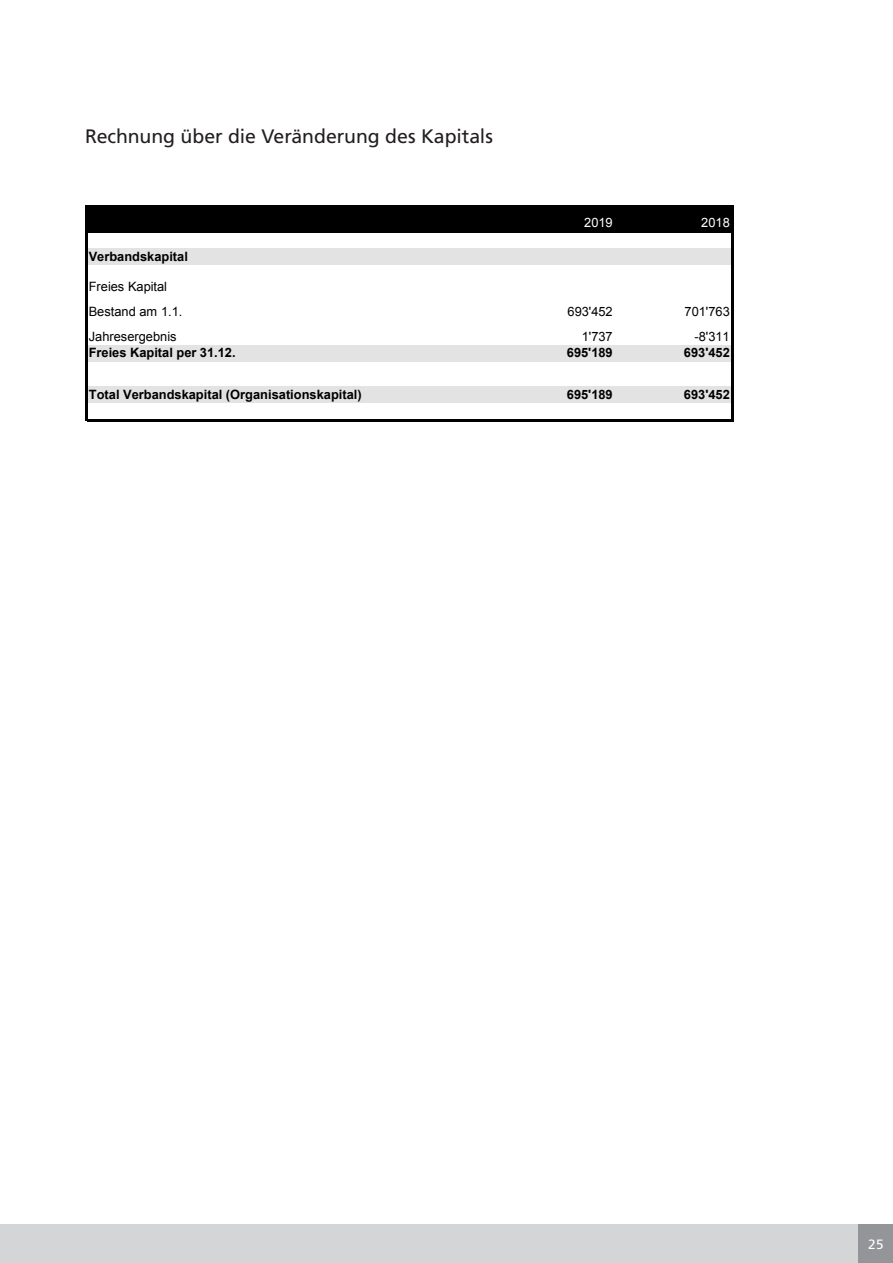
<style>
.page{position:relative;width:893px;height:1263px;background:#fff}
.page>*{position:absolute;margin:0;border:0;box-sizing:border-box;transform-origin:0 0}
.t1{font:700 25.8px "Arial";color:#000}
.t2{font:19.5px "Frutiger";letter-spacing:-.005em;color:#231f20}
.t3{font:13.5px "Frutiger";color:#fff}
.t4{font:700 12.9px "Arial";color:#000}
.t5{font:12.9px/25px "Arial";color:#000}
.t6{font:12.9px "Arial";color:#fff}
</style>
<div class="page">
<div style="left:0;top:1225px;width:893px;height:38px;background:#d4d5d7"></div>
<div style="left:859px;top:1225px;width:34px;height:38px;background:#939598"></div>
<div style="left:87px;top:207px;width:645px;height:25px;background:#000"></div>
<div style="left:87px;top:248px;width:645px;height:17px;background:#e3e3e3"></div>
<div style="left:87px;top:345px;width:645px;height:16px;background:#e3e3e3"></div>
<div style="left:87px;top:386px;width:645px;height:17px;background:#e3e3e3"></div>
<hr style="left:85px;top:206px;width:3px;height:215px;background:#000">
<hr style="left:731px;top:208px;width:2px;height:213px;background:#000">
<hr style="left:88px;top:206px;width:645px;height:2px;background:#000">
<hr style="left:88px;top:231px;width:645px;height:2px;background:#000">
<hr style="left:88px;top:419px;width:645px;height:2px;background:#000">
<h2 class="t2" style="left:85px;top:124px;width:409px">Rechnung über die Veränderung des Kapitals</h2>
<h1 class="t1" style="left:91px;top:129px;width:159px">Swiss Volley</h1>
<p class="t4" style="left:89px;top:248px;width:101px">Verbandskapital</p>
<p class="t5" style="left:89px;top:274px;width:95px">Freies Kapital<br>Bestand am 1.1.</p>
<p class="t6" style="left:584px;top:214px;width:30px">2019</p>
<p class="t6" style="left:701px;top:214px;width:30px">2018</p>
<p class="t5" style="left:567px;top:299px;width:47px">693'452</p>
<p class="t5" style="left:685px;top:299px;width:47px">701'763</p>
<p class="t5" style="left:89px;top:324px;width:89px">Jahresergebnis</p>
<p class="t5" style="left:582px;top:324px;width:32px">1'737</p>
<p class="t5" style="left:694px;top:324px;width:37px">-8'311</p>
<p class="t4" style="left:89px;top:344px;width:148px">Freies Kapital per 31.12.</p>
<p class="t4" style="left:567px;top:344px;width:47px">695'189</p>
<p class="t4" style="left:684px;top:344px;width:47px">693'452</p>
<p class="t4" style="left:89px;top:386px;width:274px">Total Verbandskapital (Organisationskapital)</p>
<p class="t4" style="left:567px;top:386px;width:47px">695'189</p>
<p class="t4" style="left:684px;top:386px;width:47px">693'452</p>
<p class="t3" style="left:868px;top:1236px;width:17px">25</p>
</div>
